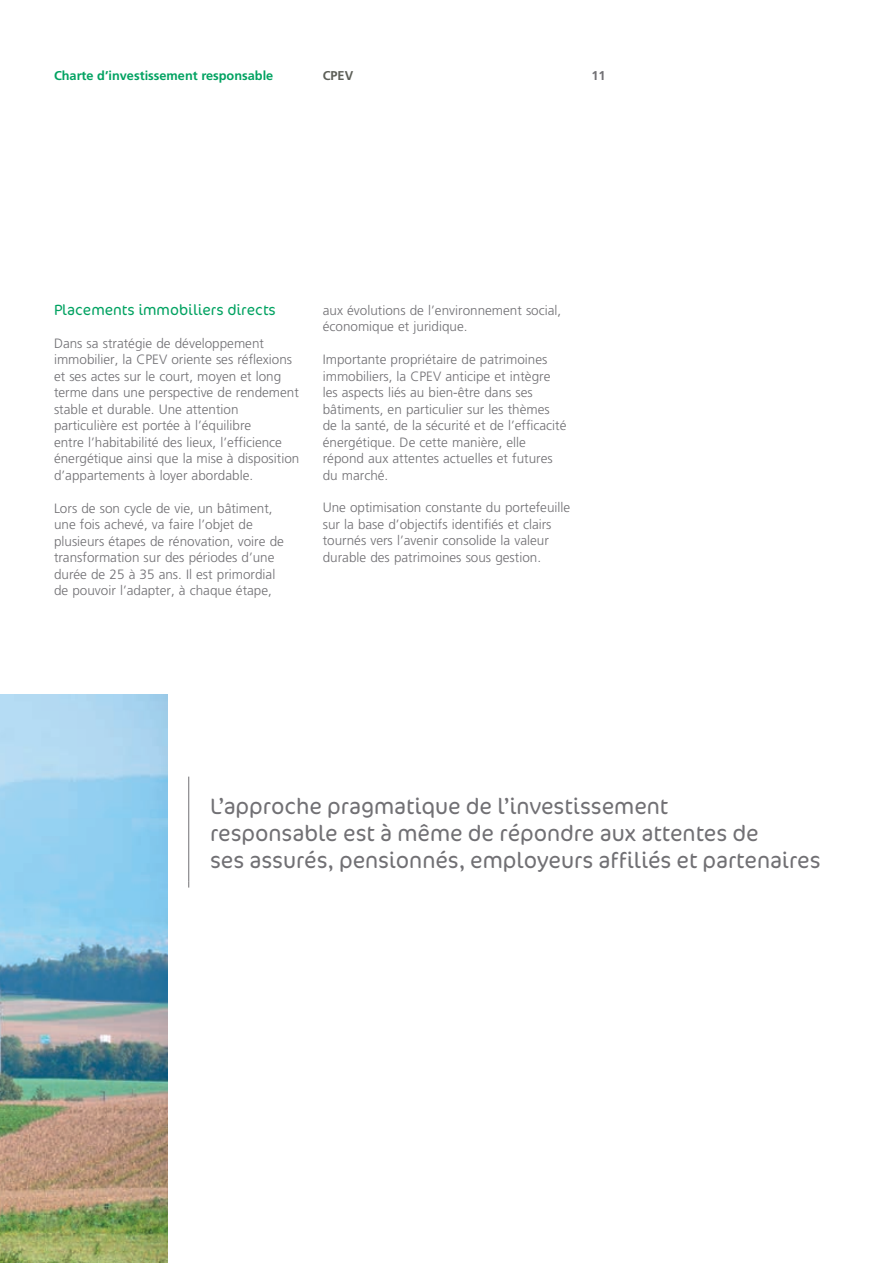
<style>
.page{position:relative;width:893px;height:1263px;background:#fff}
.page>*{position:absolute;margin:0;border:0;box-sizing:border-box;transform-origin:0 0}
.t1{font:300 22.5px/27px "Cocon";letter-spacing:-.005em;color:#717074}
.t2{font:300 15px "Cocon";color:#00a261}
.t3{font:300 13.5px/16.5px "Frutiger LT Std";color:#717074}
.t4{font:700 12.75px "Frutiger LT Std";color:#00a261}
.t5{font:700 12.75px "Frutiger LT Std";color:#5d5f58}
.t6{font:700 12.75px "Frutiger LT Std";color:#717074}
</style>
<div class="page">
<img style="left:0;top:694px;width:167px;height:569px">
<hr style="left:188px;top:783px;width:1px;height:98px;background:#717074">
<p class="t4" style="left:54px;top:68px;width:221px">Charte d’investissement responsable</p>
<p class="t5" style="left:323px;top:68px;width:32px">CPEV</p>
<p class="t6" style="left:591px;top:68px;width:16px">11</p>
<p class="t2" style="left:54px;top:301px;width:223px">Placements immobiliers directs</p>
<p class="t3" style="left:54px;top:335px;width:247px">Dans sa stratégie de développement immobilier, la CPEV oriente ses réflexions et ses actes sur le court, moyen et long terme dans une perspective de rendement stable et durable. Une attention particulière est portée à l’équilibre<br>entre l’habitabilité des lieux, l’efficience énergétique ainsi que la mise à disposition d’appartements à loyer abordable.</p>
<p class="t3" style="left:54px;top:500px;width:231px">Lors de son cycle de vie, un bâtiment, une fois achevé, va faire l’objet de plusieurs étapes de rénovation, voire de transformation sur des périodes d’une durée de 25 à 35 ans. Il est primordial de pouvoir l’adapter, à chaque étape,</p>
<p class="t3" style="left:323px;top:302px;width:240px">aux évolutions de l’environnement social, économique et juridique.</p>
<p class="t3" style="left:323px;top:351px;width:245px">Importante propriétaire de patrimoines immobiliers, la CPEV anticipe et intègre les aspects liés au bien-être dans ses bâtiments, en particulier sur les thèmes de la santé, de la sécurité et de l’efficacité énergétique. De cette manière, elle répond aux attentes actuelles et futures du marché.</p>
<p class="t3" style="left:323px;top:500px;width:249px">Une optimisation constante du portefeuille sur la base d’objectifs identifiés et clairs tournés vers l’avenir consolide la valeur durable des patrimoines sous gestion.</p>
<h1 class="t1" style="left:210px;top:793px;width:612px">L’approche pragmatique de l’investissement<br>responsable est à même de répondre aux attentes de<br>ses assurés, pensionnés, employeurs affiliés et partenaires</h1>
</div>
